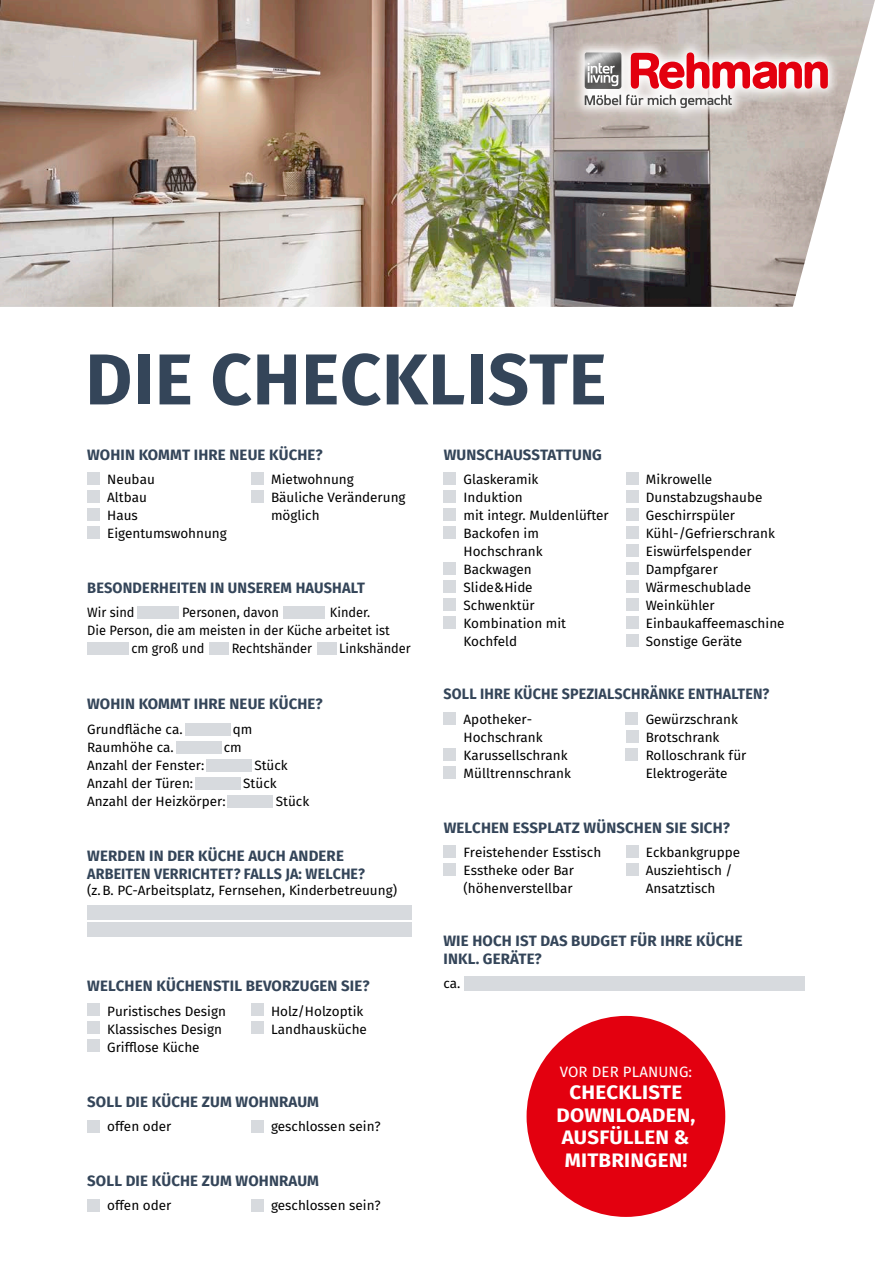
<style>
.page{position:relative;width:893px;height:1263px;background:#fff}
.page>*{position:absolute;margin:0;border:0;box-sizing:border-box;transform-origin:0 0}
.t1{font:700 72px "Fira Sans";letter-spacing:.01em;color:#344559}
.t2{font:700 19.5px/22.5px "Fira Sans";letter-spacing:.01em;color:#fff;text-align:center;scale:1.05 1}
.t3{font:700 15px/18px "Fira Sans";letter-spacing:.01em;color:#344559}
.t4{font:700 15px "Fira Sans";letter-spacing:.01em;color:#344559;scale:.95 1}
.t5{font:15px "Fira Sans";letter-spacing:.01em;color:#fff}
.t6{font:13.5px/18px "Fira Sans";color:#000}
.t7{font:13.5px "Fira Sans";color:#000;scale:.95 1}
</style>
<div class="page">
<div style="left:87px;top:1120px;width:13px;height:12px;background:#d7dade"></div>
<div style="left:251px;top:1120px;width:13px;height:12px;background:#d7dade"></div>
<div style="left:87px;top:1199px;width:13px;height:12px;background:#d7dade"></div>
<div style="left:251px;top:1199px;width:13px;height:12px;background:#d7dade"></div>
<div style="left:444px;top:472px;width:12px;height:13px;background:#d7dade"></div>
<div style="left:444px;top:845px;width:12px;height:12px;background:#d7dade"></div>
<div style="left:444px;top:712px;width:12px;height:12px;background:#d7dade"></div>
<div style="left:626px;top:712px;width:12px;height:12px;background:#d7dade"></div>
<div style="left:626px;top:472px;width:12px;height:13px;background:#d7dade"></div>
<div style="left:626px;top:845px;width:12px;height:12px;background:#d7dade"></div>
<div style="left:444px;top:490px;width:12px;height:13px;background:#d7dade"></div>
<div style="left:444px;top:863px;width:12px;height:12px;background:#d7dade"></div>
<div style="left:626px;top:490px;width:12px;height:13px;background:#d7dade"></div>
<div style="left:626px;top:863px;width:12px;height:12px;background:#d7dade"></div>
<div style="left:87px;top:1004px;width:13px;height:12px;background:#d7dade"></div>
<div style="left:251px;top:1004px;width:13px;height:12px;background:#d7dade"></div>
<div style="left:87px;top:1022px;width:13px;height:12px;background:#d7dade"></div>
<div style="left:251px;top:1022px;width:13px;height:12px;background:#d7dade"></div>
<div style="left:87px;top:1040px;width:13px;height:12px;background:#d7dade"></div>
<div style="left:444px;top:508px;width:12px;height:13px;background:#d7dade"></div>
<div style="left:444px;top:748px;width:12px;height:12px;background:#d7dade"></div>
<div style="left:626px;top:748px;width:12px;height:12px;background:#d7dade"></div>
<div style="left:626px;top:508px;width:12px;height:13px;background:#d7dade"></div>
<div style="left:87px;top:472px;width:13px;height:13px;background:#d7dade"></div>
<div style="left:251px;top:472px;width:13px;height:13px;background:#d7dade"></div>
<div style="left:87px;top:490px;width:13px;height:13px;background:#d7dade"></div>
<div style="left:251px;top:490px;width:13px;height:13px;background:#d7dade"></div>
<div style="left:87px;top:508px;width:13px;height:13px;background:#d7dade"></div>
<div style="left:87px;top:526px;width:13px;height:13px;background:#d7dade"></div>
<div style="left:444px;top:526px;width:12px;height:13px;background:#d7dade"></div>
<div style="left:444px;top:766px;width:12px;height:12px;background:#d7dade"></div>
<div style="left:626px;top:526px;width:12px;height:13px;background:#d7dade"></div>
<div style="left:626px;top:544px;width:12px;height:13px;background:#d7dade"></div>
<div style="left:626px;top:634px;width:12px;height:13px;background:#d7dade"></div>
<div style="left:444px;top:562px;width:12px;height:13px;background:#d7dade"></div>
<div style="left:626px;top:562px;width:12px;height:13px;background:#d7dade"></div>
<div style="left:444px;top:580px;width:12px;height:13px;background:#d7dade"></div>
<div style="left:626px;top:580px;width:12px;height:13px;background:#d7dade"></div>
<div style="left:444px;top:598px;width:12px;height:13px;background:#d7dade"></div>
<div style="left:626px;top:598px;width:12px;height:13px;background:#d7dade"></div>
<div style="left:444px;top:616px;width:12px;height:13px;background:#d7dade"></div>
<div style="left:626px;top:616px;width:12px;height:13px;background:#d7dade"></div>
<div style="left:626px;top:730px;width:12px;height:12px;background:#d7dade"></div>
<div style="left:137px;top:606px;width:42px;height:13px;background:#d7dade"></div>
<div style="left:87px;top:642px;width:42px;height:13px;background:#d7dade"></div>
<div style="left:283px;top:606px;width:42px;height:13px;background:#d7dade"></div>
<div style="left:209px;top:642px;width:19px;height:13px;background:#d7dade"></div>
<div style="left:318px;top:642px;width:19px;height:13px;background:#d7dade"></div>
<div style="left:185px;top:723px;width:45px;height:12px;background:#d7dade"></div>
<div style="left:176px;top:741px;width:46px;height:12px;background:#d7dade"></div>
<div style="left:206px;top:759px;width:45px;height:13px;background:#d7dade"></div>
<div style="left:196px;top:777px;width:45px;height:13px;background:#d7dade"></div>
<div style="left:228px;top:795px;width:45px;height:13px;background:#d7dade"></div>
<div style="left:87px;top:905px;width:324px;height:15px;background:#d7dade"></div>
<div style="left:87px;top:922px;width:324px;height:15px;background:#d7dade"></div>
<div style="left:465px;top:977px;width:340px;height:14px;background:#d7dade"></div>
<div style="left:527px;top:1016px;width:198px;height:201px;background:#e3000f;border-radius:50%"></div>
<img style="left:0;top:0;width:875px;height:307px">
<svg style="left:572px;top:39px;width:269px;height:82px;background:#cec6c1"></svg>
<svg style="left:585px;top:95px;width:147px;height:13px"></svg>
<img style="left:585px;top:52px;width:36px;height:37px">
<svg style="left:587px;top:63px;width:31px;height:23px"></svg>
<svg style="left:631px;top:52px;width:197px;height:37px"></svg>
<h1 class="t1" style="left:85px;top:329px;width:523px">DIE CHECKLISTE</h1>
<p class="t3" style="left:87px;top:447px;width:237px">WOHIN KOMMT IHRE NEUE KÜCHE?</p>
<p class="t6" style="left:107px;top:471px;width:121px">Neubau<br>Altbau<br>Haus<br>Eigentumswohnung</p>
<p class="t6" style="left:271px;top:471px;width:136px">Mietwohnung<br>Bäuliche Veränderung möglich</p>
<p class="t3" style="left:87px;top:580px;width:279px">BESONDERHEITEN IN UNSEREM HAUSHALT</p>
<p class="t7" style="left:87px;top:603px;width:51px">Wir sind</p>
<p class="t7" style="left:182px;top:603px;width:103px">Personen, davon</p>
<p class="t7" style="left:330px;top:603px;width:44px">Kinder.</p>
<p class="t7" style="left:87px;top:621px;width:320px">Die Person, die am meisten in der Küche arbeitet ist</p>
<p class="t7" style="left:131px;top:639px;width:79px">cm groß und</p>
<p class="t7" style="left:232px;top:639px;width:86px">Rechtshänder</p>
<p class="t7" style="left:339px;top:639px;width:77px">Linkshänder</p>
<p class="t3" style="left:87px;top:696px;width:237px">WOHIN KOMMT IHRE NEUE KÜCHE?</p>
<p class="t6" style="left:87px;top:721px;width:97px">Grundfläche ca.</p>
<p class="t6" style="left:233px;top:721px;width:21px">qm</p>
<p class="t6" style="left:87px;top:739px;width:88px">Raumhöhe ca.</p>
<p class="t6" style="left:224px;top:739px;width:20px">cm</p>
<p class="t6" style="left:87px;top:757px;width:119px">Anzahl der Fenster:</p>
<p class="t6" style="left:254px;top:757px;width:35px">Stück</p>
<p class="t6" style="left:87px;top:775px;width:108px">Anzahl der Türen:</p>
<p class="t6" style="left:243px;top:775px;width:35px">Stück</p>
<p class="t6" style="left:87px;top:793px;width:140px">Anzahl der Heizkörper:</p>
<p class="t6" style="left:276px;top:793px;width:35px">Stück</p>
<p class="t3" style="left:87px;top:848px;width:279px">WERDEN IN DER KÜCHE AUCH ANDERE<br>ARBEITEN VERRICHTET? FALLS JA: WELCHE?</p>
<p class="t6" style="left:87px;top:882px;width:311px">(z.B. PC-Arbeitsplatz, Fernsehen, Kinderbetreuung)</p>
<p class="t3" style="left:87px;top:978px;width:284px">WELCHEN KÜCHENSTIL BEVORZUGEN SIE?</p>
<p class="t6" style="left:107px;top:1003px;width:120px">Puristisches Design<br>Klassisches Design<br>Grifflose Küche</p>
<p class="t6" style="left:271px;top:1003px;width:98px">Holz/Holzoptik<br>Landhausküche</p>
<p class="t3" style="left:87px;top:1093px;width:233px">SOLL DIE KÜCHE ZUM WOHNRAUM</p>
<p class="t6" style="left:107px;top:1118px;width:66px">offen oder</p>
<p class="t6" style="left:271px;top:1118px;width:111px">geschlossen sein?</p>
<p class="t3" style="left:87px;top:1172px;width:233px">SOLL DIE KÜCHE ZUM WOHNRAUM</p>
<p class="t6" style="left:107px;top:1197px;width:66px">offen oder</p>
<p class="t6" style="left:271px;top:1197px;width:111px">geschlossen sein?</p>
<p class="t3" style="left:444px;top:447px;width:160px">WUNSCHAUSSTATTUNG</p>
<p class="t6" style="left:464px;top:471px;width:147px">Glaskeramik<br>Induktion<br>mit integr. Muldenlüfter<br>Backofen im<br>Hochschrank<br>Backwagen<br>Slide&amp;Hide<br>Schwenktür<br>Kombination mit<br>Kochfeld</p>
<p class="t6" style="left:646px;top:471px;width:140px">Mikrowelle<br>Dunstabzugshaube<br>Geschirrspüler<br>Kühl-/Gefrierschrank<br>Eiswürfelspender<br>Dampfgarer<br>Wärmeschublade<br>Weinkühler<br>Einbaukaffeemaschine<br>Sonstige Geräte</p>
<p class="t4" style="left:444px;top:684px;width:344px">SOLL IHRE KÜCHE SPEZIALSCHRÄNKE ENTHALTEN?</p>
<p class="t6" style="left:464px;top:711px;width:109px">Apotheker-<br>Hochschrank<br>Karussellschrank<br>Mülltrennschrank</p>
<p class="t6" style="left:646px;top:711px;width:102px">Gewürzschrank<br>Brotschrank<br>Rolloschrank für<br>Elektrogeräte</p>
<p class="t3" style="left:444px;top:819px;width:288px">WELCHEN ESSPLATZ WÜNSCHEN SIE SICH?</p>
<p class="t6" style="left:464px;top:844px;width:139px">Freistehender Esstisch<br>Esstheke oder Bar (höhenverstellbar</p>
<p class="t6" style="left:646px;top:844px;width:96px">Eckbankgruppe<br>Ausziehtisch /<br>Ansatztisch</p>
<p class="t3" style="left:443px;top:933px;width:301px">WIE HOCH IST DAS BUDGET FÜR IHRE KÜCHE<br>INKL. GERÄTE?</p>
<p class="t6" style="left:443px;top:975px;width:19px">ca.</p>
<p class="t5" style="left:560px;top:1061px;width:134px">VOR DER PLANUNG:</p>
<h2 class="t2" style="left:557px;top:1083px;width:134px">CHECKLISTE<br>DOWNLOADEN,<br>AUSFÜLLEN &amp;<br>MITBRINGEN!</h2>
</div>
